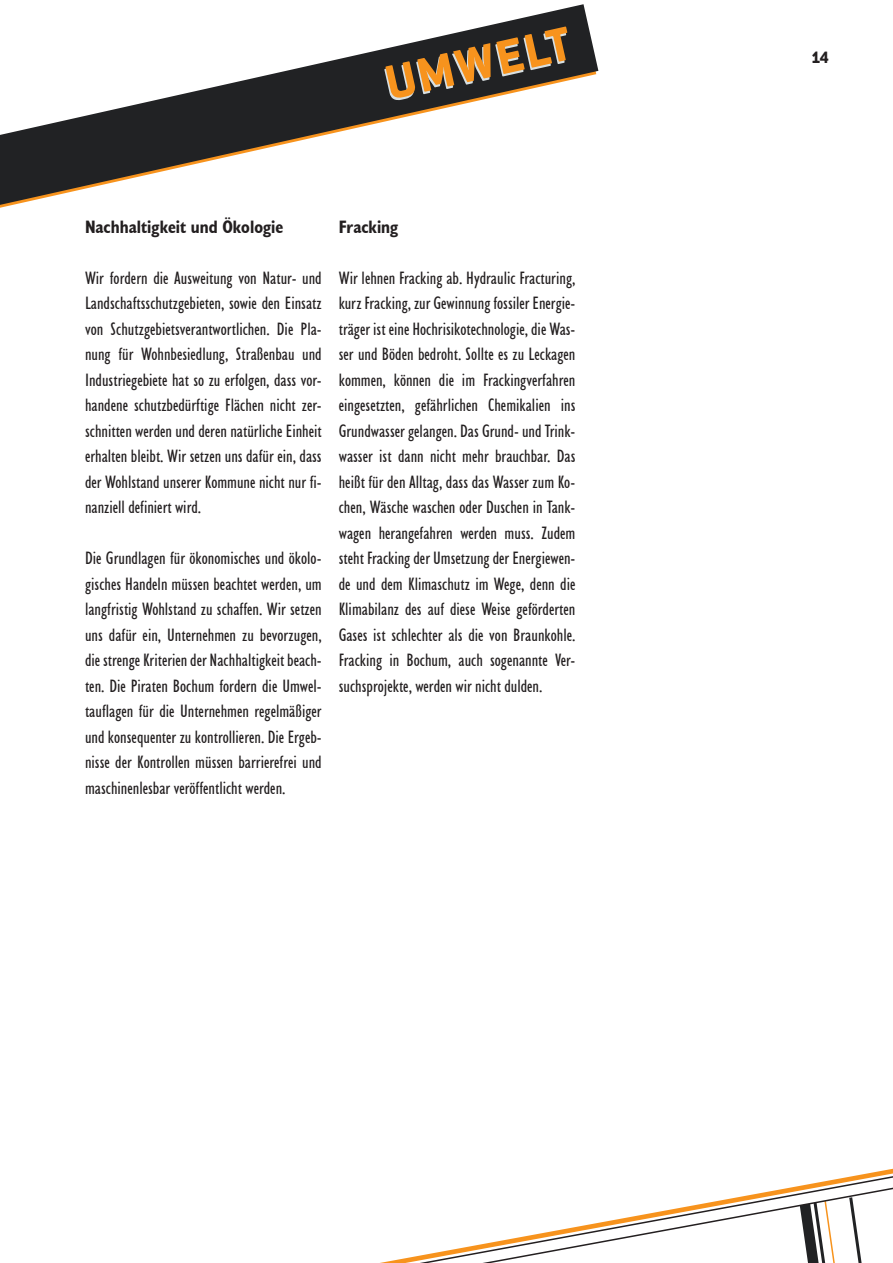
<style>
.page{position:relative;width:893px;height:1263px;background:#fff}
.page>*{position:absolute;margin:0;border:0;box-sizing:border-box;transform-origin:0 0}
.t1{font:700 52.5px "Politics Head";color:#f7931d}
.t2{font:condensed 18px/25.5px "Humanist 521 BT";color:#231f20;text-align:justify}
.t3{font:700 condensed 18px "Humanist 521 BT";color:#231f20}
.t4{font:700 18px "Politics Head";color:#231f20}
</style>
<div class="page">
<svg style="left:380px;top:1169px;width:513px;height:94px"></svg>
<svg style="left:0;top:4px;width:598px;height:201px"></svg>
<h1 class="t1" style="left:380px;top:61px;width:193px;rotate:-13deg">Umwelt</h1>
<p class="t3" style="left:85px;top:215px;width:200px">Nachhaltigkeit und Ökologie</p>
<p class="t2" style="left:85px;top:265px;width:238px">Wir fordern die Ausweitung von Natur- und Landschaftsschutzgebieten, sowie den Einsatz von Schutzgebietsverantwortlichen. Die Pla&shy;nung für Wohnbesiedlung, Straßenbau und Industriegebiete hat so zu erfolgen, dass vor&shy;handene schutzbedürftige Flächen nicht zer&shy;schnitten werden und deren natürliche Einheit erhalten bleibt. Wir setzen uns dafür ein, dass der Wohlstand unserer Kommune nicht nur fi&shy;nanziell definiert wird.</p>
<p class="t2" style="left:85px;top:545px;width:238px">Die Grundlagen für ökonomisches und ökolo&shy;gisches Handeln müssen beachtet werden, um langfristig Wohlstand zu schaffen. Wir setzen uns dafür ein, Unternehmen zu bevorzugen, die strenge Kriterien der Nachhaltigkeit beach&shy;ten. Die Piraten Bochum fordern die Umwel&shy;tauflagen für die Unternehmen regelmäßiger und konsequenter zu kontrollieren. Die Ergeb&shy;nisse der Kontrollen müssen barrierefrei und maschinenlesbar veröffentlicht werden.</p>
<p class="t3" style="left:339px;top:215px;width:61px">Fracking</p>
<p class="t2" style="left:339px;top:265px;width:238px">Wir lehnen Fracking ab. Hydraulic Fracturing, kurz Fracking, zur Gewinnung fossiler Energie&shy;träger ist eine Hochrisikotechnologie, die Was&shy;ser und Böden bedroht. Sollte es zu Leckagen kommen, können die im Frackingverfahren eingesetzten, gefährlichen Chemikalien ins Grundwasser gelangen. Das Grund- und Trink&shy;wasser ist dann nicht mehr brauchbar. Das heißt für den Alltag, dass das Wasser zum Ko&shy;chen, Wäsche waschen oder Duschen in Tank&shy;wagen herangefahren werden muss. Zudem steht Fracking der Umsetzung der Energiewen&shy;de und dem Klimaschutz im Wege, denn die Klimabilanz des auf diese Weise geförderten Gases ist schlechter als die von Braunkohle.<br>Fracking in Bochum, auch sogenannte Ver&shy;suchsprojekte, werden wir nicht dulden.</p>
<p class="t4" style="left:812px;top:49px;width:19px">14</p>
</div>
